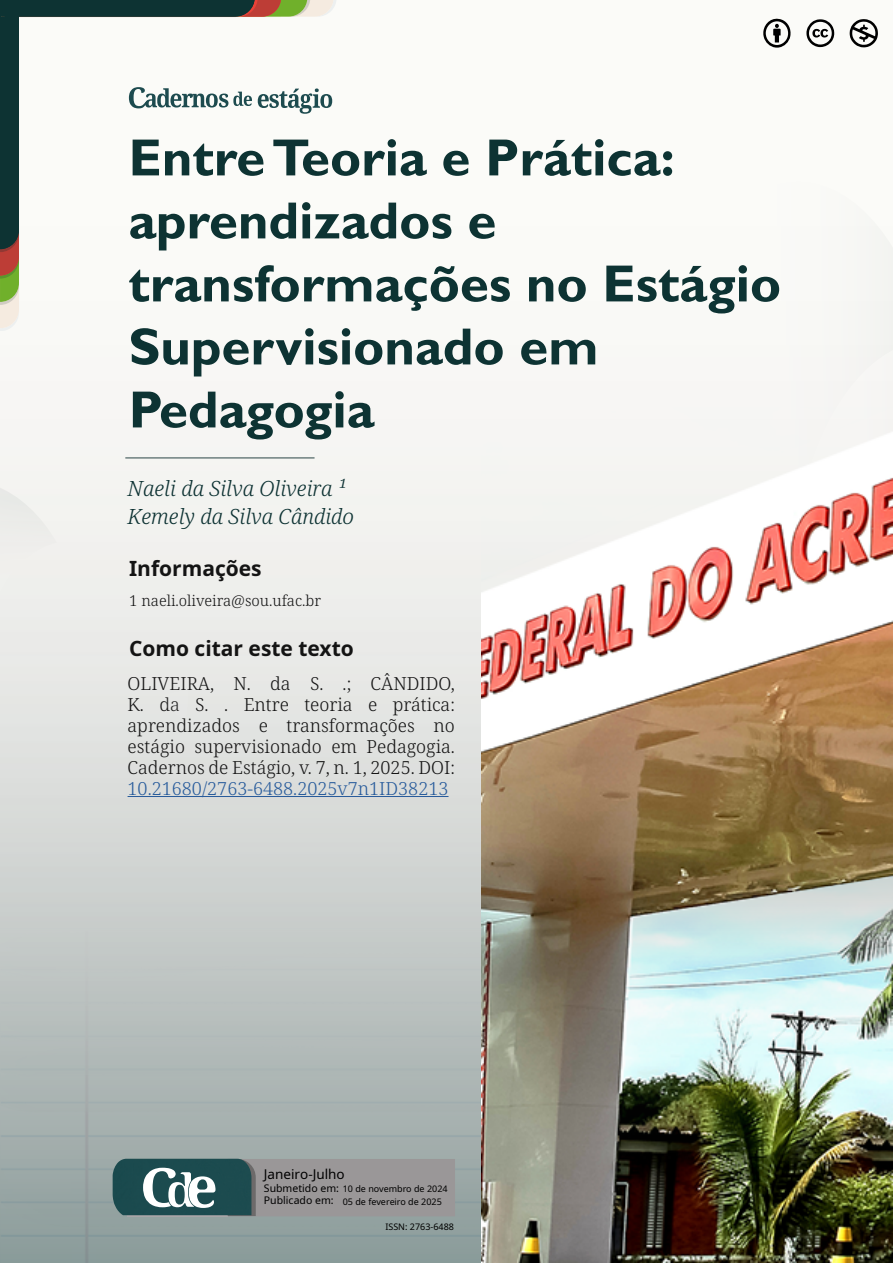
<style>
.page{position:relative;width:893px;height:1263px;background:#fff}
.page>*{position:absolute;margin:0;border:0;box-sizing:border-box;transform-origin:0 0}
.t1{font:700 52.5px/63px "Gill Sans";color:#0d3333}
.t2{font:italic 300 21px/28.5px "Noto Serif";color:#0d3233}
.t3{font:700 21px "Noto Sans";color:#141414}
.t4{font:300 18px/21px "Noto Serif";color:#141414;text-align:justify}
.t5{font:300 18px "Noto Serif";color:#275b9b}
.t6{font:300 15px "Noto Serif";color:#141414}
.t7{font:13.5px "Noto Sans";color:#000}
.t8{font:10.5px/12.6px "Noto Sans";color:#000}
.t9{font:9px/12.6px "Noto Sans";color:#000}
</style>
<div class="page">
<img style="left:0;top:30px;width:893px;height:1233px">
<hr style="left:128px;top:796px;width:320px;height:1px;background:#275b9b">
<hr style="left:125px;top:457px;width:190px;height:2px;background:#324c4d">
<div style="left:0;top:486px;width:57px;height:228px;background:#ebece9"></div>
<img style="left:163px;top:689px;width:25px;height:31px">
<svg style="left:657px;top:182px;width:236px;height:158px"></svg>
<svg style="left:0;top:0;width:337px;height:330px"></svg>
<svg style="left:763px;top:18px;width:28px;height:30px"></svg>
<svg style="left:806px;top:19px;width:28px;height:28px"></svg>
<svg style="left:850px;top:19px;width:28px;height:28px"></svg>
<img style="left:482px;top:259px;width:410px;height:1004px">
<div style="left:228px;top:1159px;width:227px;height:57px;background:#9a9798"></div>
<div style="left:113px;top:1159px;width:138px;height:56px;background:#1c4b4f"></div>
<svg style="left:143px;top:1168px;width:72px;height:40px"></svg>
<h1 class="t1" style="left:129px;top:128px;width:654px">Entre Teoria e Prática: aprendizados e transformações no Estágio<br>Supervisionado em<br>Pedagogia</h1>
<p class="t2" style="left:128px;top:475px;width:228px">Naeli da Silva Oliveira ¹<br>Kemely da Silva Cândido</p>
<p class="t3" style="left:129px;top:553px;width:134px">Informações</p>
<p class="t6" style="left:129px;top:591px;width:193px">1 naeli.oliveira@sou.ufac.br</p>
<p class="t3" style="left:129px;top:634px;width:226px">Como citar este texto</p>
<p class="t4" style="left:128px;top:673px;width:329px">OLIVEIRA, N. da S. .; CÂNDIDO, K. da S. . Entre teoria e prática: aprendizados e transformações no estágio supervisionado em Pedagogia.<br>Cadernos de Estágio, v. 7, n. 1, 2025. DOI:</p>
<p class="t5" style="left:128px;top:776px;width:322px">10.21680/2763-6488.2025v7n1ID38213</p>
<p class="t7" style="left:264px;top:1165px;width:82px">Janeiro-Julho</p>
<p class="t8" style="left:264px;top:1182px;width:77px">Submetido em:<br>Publicado em:</p>
<p class="t9" style="left:343px;top:1183px;width:106px">10 de novembro de 2024<br>05 de fevereiro de 2025</p>
<p class="t9" style="left:385px;top:1220px;width:70px">ISSN: 2763-6488</p>
</div>
